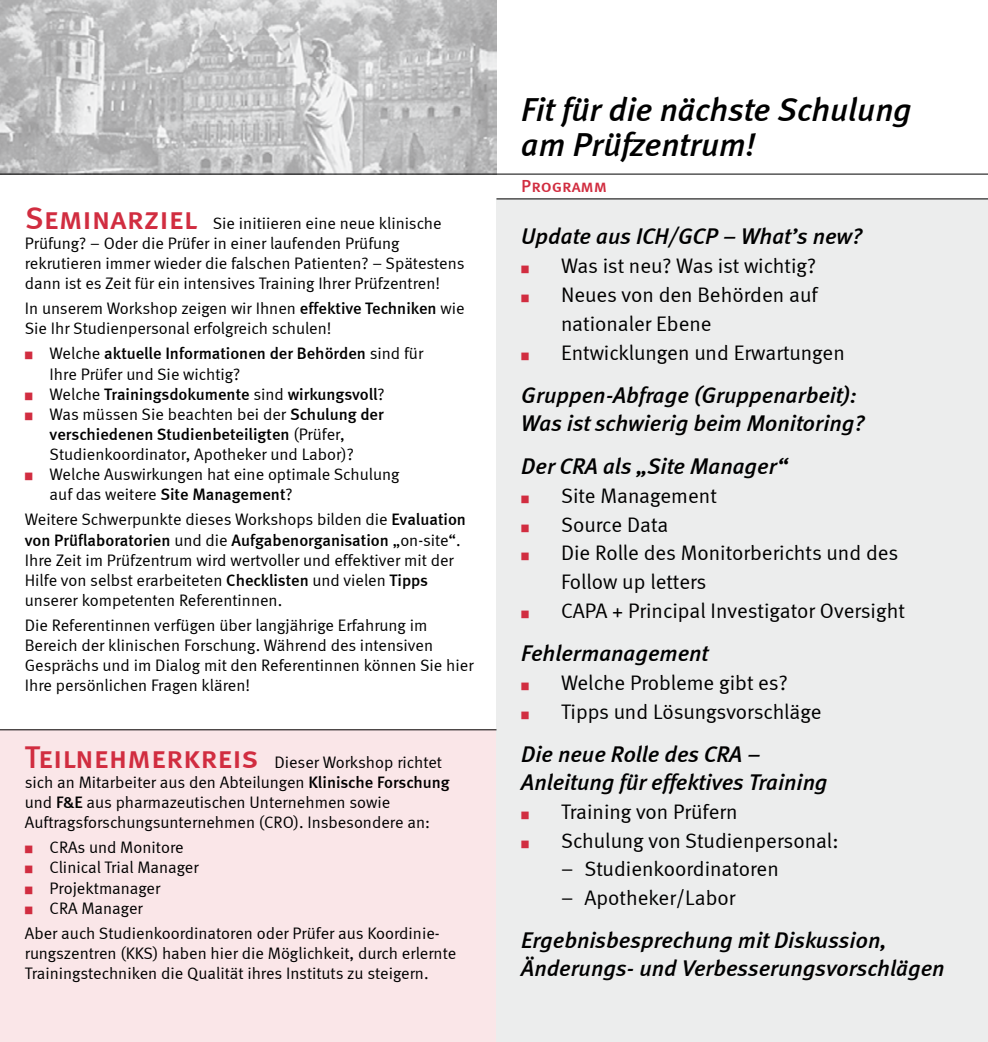
<style>
.page{position:relative;width:988px;height:1042px;background:#fff}
.page>*{position:absolute;margin:0;border:0;box-sizing:border-box;transform-origin:0 0}
.t1{font:italic 33.25px/35px "Meta Medium LF";color:#000}
.t2{font:italic 22.75px/28px "Meta Medium LF";color:#000}
.t3{font:21px/28.9px "Meta Normal";color:#000}
.t4{font:17.5px "Meta Medium LF Caps";color:#d12d40}
.t5{font:16.62px/20.1px "Meta Normal LF";color:#000}
.t6{font:16.62px "Meta Medium LF";color:#000}
.s1{font-family:"Meta Medium LF Caps";font-size:31.5px;color:#d12d40}
.s2{font-family:"Meta Medium LF"}
.s3{color:#d12d40}
.s4{font-family:"Meta Normal LF"}
.s5{font-family:"Meta";font-weight:500}
</style>
<div class="page">
<div style="left:0;top:730px;width:496px;height:312px;background:#fae6e8"></div>
<img style="left:0;top:0;width:496px;height:174px">
<div style="left:496px;top:198px;width:491px;height:844px;background:#eceded"></div>
<hr style="left:496px;top:198px;width:491px;height:1px;background:#000">
<hr style="left:0;top:174px;width:987px;height:1px;background:#000">
<hr style="left:0;top:729px;width:496px;height:1px;background:#000">
<p class="t5" style="left:25px;top:213px;width:441px"><span class="s1">Seminarziel</span> Sie initiieren eine neue klinische Prüfung? – Oder die Prüfer in einer laufenden Prüfung rekrutieren immer wieder die falschen Patienten? – Spätestens dann ist es Zeit für ein intensives Training Ihrer Prüfzentren!</p>
<p class="t5" style="left:25px;top:298px;width:441px">In unserem Workshop zeigen wir Ihnen <span class="s2">effektive Techniken</span> wie<br>Sie Ihr Studienpersonal erfolgreich schulen!</p>
<p class="t6" style="left:25px;top:344px;width:400px"><span class="s3">■</span> <span class="s4">Welche</span> aktuelle Informationen der Behörden <span class="s4">sind für</span></p>
<p class="t5" style="left:50px;top:363px;width:192px">Ihre Prüfer und Sie wichtig?</p>
<p class="t6" style="left:25px;top:384px;width:361px"><span class="s3">■</span> <span class="s4">Welche</span> Trainingsdokumente <span class="s4">sind</span> <span class="s5">wirkungsvoll</span><span class="s4">?</span></p>
<p class="t5" style="left:25px;top:404px;width:360px"><span class="s3">■</span> Was müssen Sie beachten bei der <span class="s2">Schulung der</span></p>
<p class="t6" style="left:50px;top:424px;width:296px">verschiedenen Studienbeteiligten <span class="s4">(Prüfer,</span></p>
<p class="t5" style="left:50px;top:444px;width:305px">Studienkoordinator, Apotheker und Labor)?</p>
<p class="t5" style="left:50px;top:464px;width:351px;text-indent:-25px"><span class="s3">■</span> Welche Auswirkungen hat eine optimale Schulung auf das weitere <span class="s2">Site Management</span>?</p>
<p class="t5" style="left:25px;top:509px;width:442px">Weitere Schwerpunkte dieses Workshops bilden die <span class="s2">Evaluation</span></p>
<p class="t6" style="left:25px;top:530px;width:437px">von Prüflaboratorien <span class="s4">und die</span> Aufgabenorganisation <span class="s4">„on-site“.</span></p>
<p class="t5" style="left:25px;top:550px;width:430px">Ihre Zeit im Prüfzentrum wird wertvoller und effektiver mit der<br>Hilfe von selbst erarbeiteten <span class="s2">Checklisten</span> und vielen <span class="s2">Tipps </span>unserer kompetenten Referentinnen.</p>
<p class="t5" style="left:25px;top:615px;width:450px">Die Referentinnen verfügen über langjährige Erfahrung im Bereich der klinischen Forschung. Während des intensiven Gesprächs und im Dialog mit den Referentinnen können Sie hier Ihre persönlichen Fragen klären!</p>
<p class="t5" style="left:25px;top:752px;width:426px"><span class="s1">Teilnehmerkreis</span> Dieser Workshop richtet sich an Mitarbeiter aus den Abteilungen <span class="s2">Klinische Forschung </span>und <span class="s2">F&amp;E</span> aus pharmazeutischen Unternehmen sowie Auftragsforschungsunternehmen (CRO). Insbesondere an:</p>
<p class="t5" style="left:25px;top:837px;width:160px"><span class="s3">■</span> CRAs und Monitore</p>
<p class="t5" style="left:25px;top:857px;width:175px"><span class="s3">■</span> Clinical Trial Manager</p>
<p class="t5" style="left:25px;top:877px;width:137px"><span class="s3">■</span> Projektmanager</p>
<p class="t5" style="left:25px;top:895px;width:416px;line-height:25px"><span class="s3">■</span> CRA Manager<br>Aber auch Studienkoordinatoren oder Prüfer aus Koordinie-</p>
<p class="t5" style="left:25px;top:943px;width:433px">rungszentren (KKS) haben hier die Möglichkeit, durch erlernte<br>Trainingstechniken die Qualität ihres Instituts zu steigern.</p>
<h1 class="t1" style="left:521px;top:92px;width:392px">Fit für die nächste Schulung am Prüfzentrum!</h1>
<p class="t4" style="left:521px;top:176px;width:87px">Programm</p>
<h2 class="t2" style="left:521px;top:222px;width:342px">Update aus ICH/GCP − What’s new?</h2>
<p class="t3" style="left:521px;top:251px;width:296px"><span class="s3">■</span> Was ist neu? Was ist wichtig?</p>
<p class="t3" style="left:561px;top:280px;width:258px;text-indent:-40px"><span class="s3">■</span> Neues von den Behörden auf nationaler Ebene</p>
<p class="t3" style="left:521px;top:338px;width:325px"><span class="s3">■</span> Entwicklungen und Erwartungen</p>
<h2 class="t2" style="left:521px;top:381px;width:345px">Gruppen-Abfrage (Gruppenarbeit):<br>Was ist schwierig beim Monitoring?</h2>
<h2 class="t2" style="left:521px;top:451px;width:268px">Der CRA als „Site Manager“</h2>
<p class="t3" style="left:521px;top:481px;width:197px"><span class="s3">■</span> Site Management</p>
<p class="t3" style="left:521px;top:509px;width:148px"><span class="s3">■</span> Source Data</p>
<p class="t3" style="left:561px;top:538px;width:339px;text-indent:-40px"><span class="s3">■</span> Die Rolle des Monitorberichts und des<br>Follow up letters</p>
<p class="t3" style="left:521px;top:596px;width:385px"><span class="s3">■</span> CAPA + Principal Investigator Oversight</p>
<h2 class="t2" style="left:521px;top:639px;width:188px">Fehlermanagement</h2>
<p class="t3" style="left:521px;top:668px;width:268px"><span class="s3">■</span> Welche Probleme gibt es?</p>
<p class="t3" style="left:521px;top:697px;width:302px"><span class="s3">■</span> Tipps und Lösungsvorschläge</p>
<h2 class="t2" style="left:521px;top:739px;width:308px">Die neue Rolle des CRA –<br>Anleitung für effektives Training</h2>
<p class="t3" style="left:521px;top:796px;width:217px"><span class="s3">■</span> Training von Prüfern</p>
<p class="t3" style="left:521px;top:825px;width:318px"><span class="s3">■</span> Schulung von Studienpersonal:</p>
<p class="t3" style="left:561px;top:854px;width:219px">– Studienkoordinatoren</p>
<p class="t3" style="left:561px;top:883px;width:176px">– Apotheker/Labor</p>
<h2 class="t2" style="left:521px;top:926px;width:424px">Ergebnisbesprechung mit Diskussion,<br>Änderungs- und Verbesserungsvorschlägen</h2>
</div>
